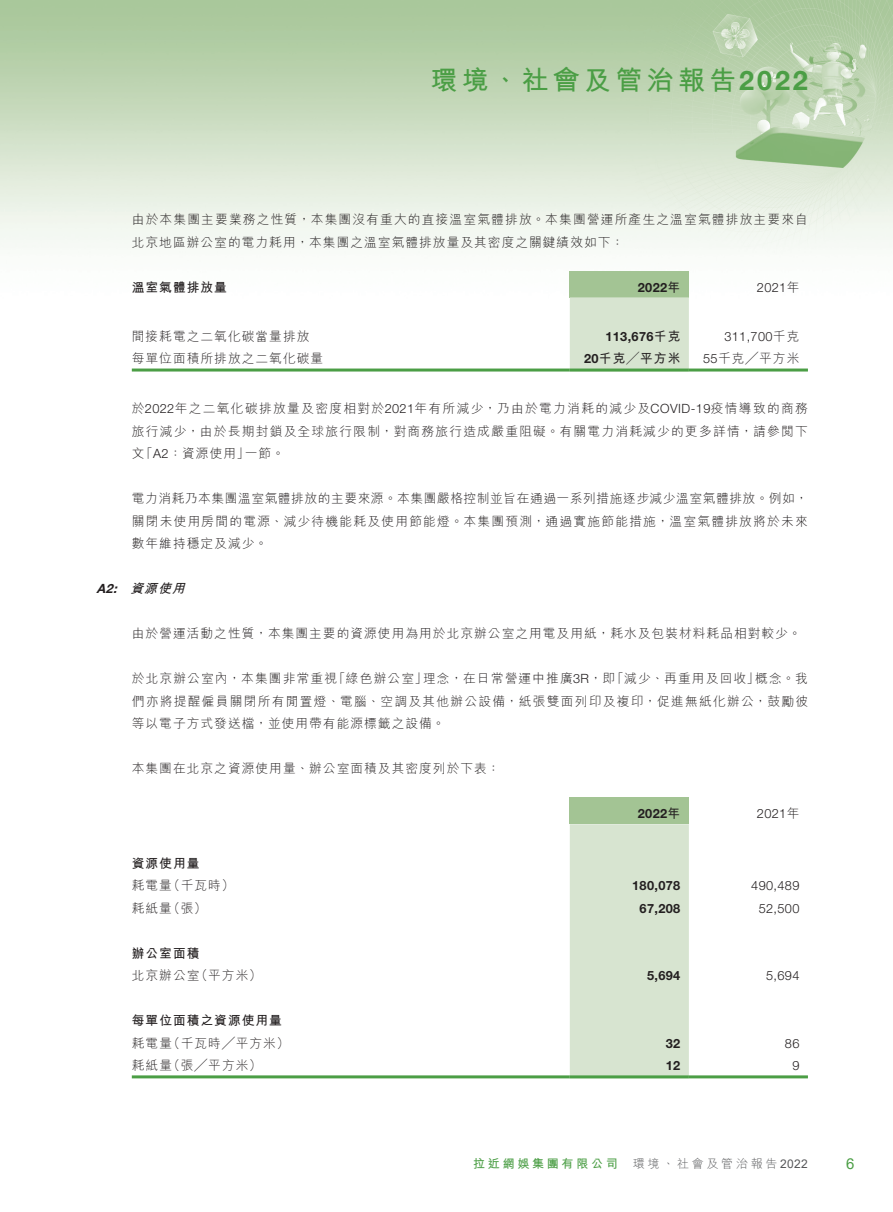
<style>
.page{position:relative;width:893px;height:1212px;background:#fff}
.page>*{position:absolute;margin:0;border:0;box-sizing:border-box;transform-origin:0 0}
.t1{font:700 27px "M Hei HK";letter-spacing:.16em;color:#4b9e45}
.t2{font:15px "Arial";color:#4b9e45}
.t3{font:300 12.75px/22.5px "M Hei HK";letter-spacing:.085em;color:#231f20}
.t4{font:300 12.75px "M Hei HK";letter-spacing:.105em;color:#231f20}
.t5{font:700 12.75px "Helvetica Neue LT Std";letter-spacing:.03em;color:#231f20}
.t6{font:300 12.75px "Helvetica Neue LT Std";letter-spacing:.03em;color:#231f20}
.t7{font:700 12.75px "M Hei HK";letter-spacing:.08em;color:#231f20}
.t8{font:italic 700 12.75px "M Hei HK";color:#231f20}
.t9{font:italic 700 12.75px "Helvetica Neue LT Std";color:#231f20}
.t10{font:300 12px "M Hei HK";letter-spacing:.23em;color:#57585a}
.t11{font:700 12px "M Hei HK";letter-spacing:.23em;color:#4b9e45}
.s1{font-family:"Helvetica Neue LT Std"}
.s2{font-family:"M Hei HK"}
.s3{font-family:"Arial";font-weight:400}
</style>
<div class="page">
<img style="left:0;top:0;width:893px;height:1079px">
<div style="left:570px;top:271px;width:119px;height:26px;background:#a3c494"></div>
<div style="left:570px;top:297px;width:119px;height:71px;background:#d7e4d0"></div>
<hr style="left:132px;top:368px;width:438px;height:3px;background:#4b9e45">
<hr style="left:570px;top:368px;width:119px;height:3px;background:#4b9e45">
<hr style="left:689px;top:368px;width:119px;height:3px;background:#4b9e45">
<div style="left:570px;top:797px;width:119px;height:27px;background:#a3c494"></div>
<div style="left:570px;top:824px;width:119px;height:251px;background:#d7e4d0"></div>
<hr style="left:132px;top:1075px;width:438px;height:3px;background:#4b9e45">
<hr style="left:570px;top:1075px;width:119px;height:3px;background:#4b9e45">
<hr style="left:689px;top:1075px;width:119px;height:3px;background:#4b9e45">
<h1 class="t1" style="left:431px;top:61px;width:379px">環境、社會及管治報告<span class="s1">2022</span></h1>
<p class="t3" style="left:132px;top:208px;width:678px">由於本集團主要業務之性質，本集團沒有重大的直接溫室氣體排放。本集團營運所產生之溫室氣體排放主要來自北京地區辦公室的電力耗用，本集團之溫室氣體排放量及其密度之關鍵績效如下：</p>
<p class="t6" style="left:757px;top:279px;width:44px">2021<span class="s2">年</span></p>
<p class="t7" style="left:132px;top:278px;width:97px">溫室氣體排放量</p>
<p class="t5" style="left:638px;top:279px;width:44px">2022<span class="s2">年</span></p>
<p class="t9" style="left:96px;top:581px;width:14px">A</p>
<p class="t9" style="left:106px;top:581px;width:17px">2:</p>
<p class="t3" style="left:132px;top:325px;width:179px">間接耗電之二氧化碳當量排放</p>
<p class="t5" style="left:605px;top:328px;width:77px">113,676<span class="s2">千克</span></p>
<p class="t6" style="left:724px;top:328px;width:77px">311,700<span class="s2">千克</span></p>
<p class="t7" style="left:584px;top:349px;width:98px"><span class="s1">20</span>千克╱平方米</p>
<p class="t3" style="left:703px;top:347px;width:98px"><span class="s1">55</span>千克╱平方米</p>
<p class="t3" style="left:132px;top:347px;width:193px">每單位面積所排放之二氧化碳量</p>
<p class="t4" style="left:132px;top:402px;width:678px">於<span class="s1">2022</span>年之二氧化碳排放量及密度相對於<span class="s1">2021</span>年有所減少，乃由於電力消耗的減少及<span class="s1">COVID-19</span>疫情導致的商務</p>
<p class="t3" style="left:132px;top:420px;width:678px">旅行減少，由於長期封鎖及全球旅行限制，對商務旅行造成嚴重阻礙。有關電力消耗減少的更多詳情，請參閱下</p>
<p class="t3" style="left:245px;top:442px;width:41px">一節。</p>
<p class="t3" style="left:140px;top:442px;width:111px">「<span class="s1">A2</span>：資源使用」</p>
<p class="t3" style="left:132px;top:442px;width:14px">文</p>
<p class="t3" style="left:132px;top:487px;width:678px;text-align:justify">電力消耗乃本集團溫室氣體排放的主要來源。本集團嚴格控制並旨在通過一系列措施逐步減少溫室氣體排放。例如，關閉未使用房間的電源、減少待機能耗及使用節能燈。本集團預測，通過實施節能措施，溫室氣體排放將於未來數年維持穩定及減少。</p>
<p class="t8" style="left:131px;top:579px;width:60px">資源使用</p>
<p class="t3" style="left:132px;top:622px;width:671px">由於營運活動之性質，本集團主要的資源使用為用於北京辦公室之用電及用紙，耗水及包裝材料耗品相對較少。</p>
<p class="t3" style="left:755px;top:667px;width:54px">概念。我</p>
<p class="t3" style="left:132px;top:667px;width:678px">於北京辦公室內，本集團非常重視<br>們亦將提醒僱員關閉所有閒置燈、電腦、空調及其他辦公設備，紙張雙面列印及複印，促進無紙化辦公，鼓勵彼等以電子方式發送檔，並使用帶有能源標籤之設備。</p>
<p class="t3" style="left:132px;top:757px;width:370px">本集團在北京之資源使用量、辦公室面積及其密度列於下表：</p>
<p class="t6" style="left:757px;top:806px;width:44px">2021<span class="s2">年</span></p>
<p class="t3" style="left:333px;top:667px;width:96px">「綠色辦公室」</p>
<p class="t3" style="left:423px;top:667px;width:194px">理念，在日常營運中推廣 <span class="s1">R3</span> ，即</p>
<p class="t3" style="left:611px;top:667px;width:150px">「減少、再重用及回收」</p>
<p class="t5" style="left:638px;top:806px;width:44px">2022<span class="s2">年</span></p>
<p class="t7" style="left:132px;top:854px;width:69px">資源使用量</p>
<p class="t3" style="left:168px;top:874px;width:68px">（千瓦時(</p>
<p class="t3" style="left:132px;top:874px;width:42px">耗電量</p>
<p class="t5" style="left:632px;top:878px;width:50px">180,078</p>
<p class="t6" style="left:751px;top:878px;width:50px">490,489</p>
<p class="t3" style="left:168px;top:896px;width:40px">（張(</p>
<p class="t3" style="left:132px;top:896px;width:42px">耗紙量</p>
<p class="t7" style="left:132px;top:944px;width:69px">辦公室面積</p>
<p class="t5" style="left:640px;top:900px;width:42px">67,208</p>
<p class="t6" style="left:759px;top:900px;width:42px">52,500</p>
<p class="t3" style="left:132px;top:964px;width:69px">北京辦公室</p>
<p class="t7" style="left:132px;top:1011px;width:152px">每單位面積之資源使用量</p>
<p class="t3" style="left:195px;top:964px;width:68px">（平方米(</p>
<p class="t5" style="left:647px;top:968px;width:35px">5,694</p>
<p class="t6" style="left:766px;top:968px;width:35px">5,694</p>
<p class="t3" style="left:168px;top:1031px;width:123px">（千瓦時╱平方米(</p>
<p class="t3" style="left:132px;top:1031px;width:42px">耗電量</p>
<p class="t5" style="left:666px;top:1035px;width:16px">32</p>
<p class="t6" style="left:785px;top:1035px;width:16px">86</p>
<p class="t3" style="left:168px;top:1054px;width:95px">（張╱平方米(</p>
<p class="t3" style="left:132px;top:1054px;width:42px">耗紙量</p>
<p class="t5" style="left:666px;top:1058px;width:16px">12</p>
<p class="t6" style="left:792px;top:1058px;width:9px">9</p>
<p class="t11" style="left:473px;top:1155px;width:146px">拉近網娛集團有限公司</p>
<p class="t10" style="left:633px;top:1158px;width:177px">環境、社會及管治報告<span class="s3">2022</span></p>
<p class="t2" style="left:846px;top:1153px;width:10px">6</p>
</div>
